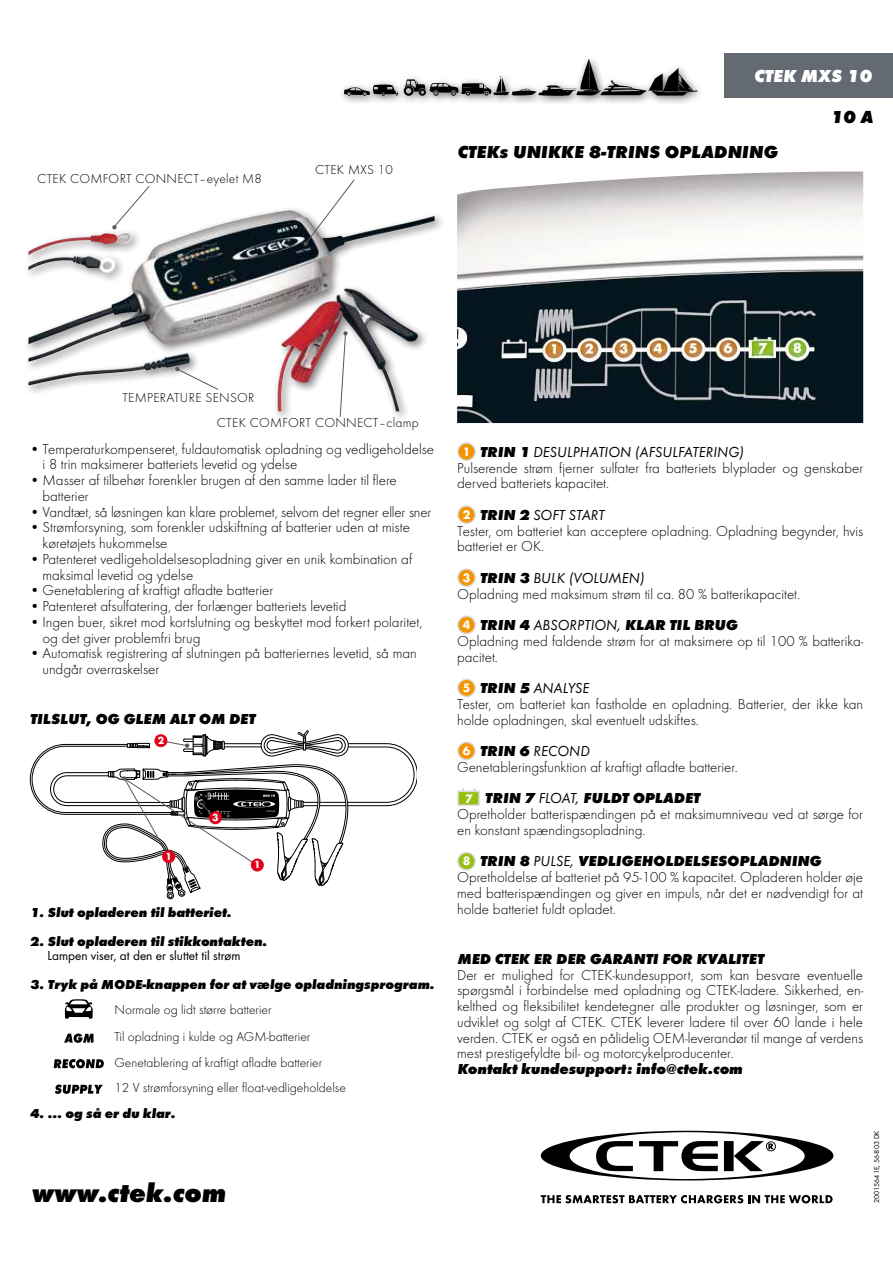
<style>
.page{position:relative;width:893px;height:1263px;background:#fff}
.page>*{position:absolute;margin:0;border:0;box-sizing:border-box;transform-origin:0 0}
.t1{font:italic 700 expanded 27px "Futura";color:#000}
.t2{font:italic 700 expanded 18px "Futura";color:#000}
.t3{font:italic 700 expanded 18px "Futura";color:#fff}
.t4{font:300 15px/15.8px "Futura";color:#000}
.t5{font:italic 700 expanded 15px "Futura";color:#000}
.t6{font:15px "Futura Boo Obl";color:#000}
.t7{font:15px "Futura Boo Obl";color:#000}
.t8{font:300 13.5px/27.2px "Futura";color:#000}
.t9{font:italic 700 expanded 13.5px "Futura";color:#000}
.t10{font:300 13.5px "Futura";letter-spacing:.02em;color:#000}
.t11{font:13.5px "Futura Boo";color:#000}
.t12{font:700 10.65px "Futura";color:#fff}
.t13{font:7.5px "Futura Boo";color:#000}
.s1{font-family:"Futura";font-weight:700;font-size:12.75px;color:#fff}
.s2{font-family:"Futura";font-weight:700;font-style:italic;font-stretch:expanded}
.s3{font-weight:700;font-size:12.75px;color:#fff}
.s4{font-weight:700;font-style:italic;font-stretch:expanded}
.s5{font-family:"Futura Boo Obl";font-weight:400}
</style>
<div class="page">
<div style="left:24px;top:205px;width:421px;height:217px;background:#000;opacity:.5"></div>
<img style="left:28px;top:210px;width:407px;height:152px">
<svg style="left:541px;top:1131px;width:292px;height:49px"></svg>
<svg style="left:541px;top:1195px;width:292px;height:8px"></svg>
<svg style="left:339px;top:331px;width:9px;height:86px"></svg>
<svg style="left:112px;top:186px;width:38px;height:44px"></svg>
<svg style="left:303px;top:179px;width:52px;height:67px"></svg>
<svg style="left:175px;top:367px;width:44px;height:23px"></svg>
<div style="left:724px;top:53px;width:169px;height:45px;background:#646a71"></div>
<img style="left:457px;top:172px;width:406px;height:251px">
<div style="left:338px;top:54px;width:369px;height:52px;background:#000;opacity:.6"></div>
<svg style="left:344px;top:85px;width:54px;height:11px"></svg>
<svg style="left:404px;top:59px;width:293px;height:37px"></svg>
<svg style="left:30px;top:730px;width:387px;height:169px"></svg>
<div style="left:162px;top:850px;width:13px;height:13px;background:#e2001a;border-radius:50%"></div>
<div style="left:251px;top:858px;width:13px;height:13px;background:#e2001a;border-radius:50%"></div>
<div style="left:154px;top:734px;width:13px;height:13px;background:#e2001a;border-radius:50%"></div>
<div style="left:209px;top:811px;width:13px;height:13px;background:#e2001a;border-radius:50%"></div>
<svg style="left:65px;top:999px;width:28px;height:20px"></svg>
<svg style="left:64px;top:1033px;width:29px;height:10px"></svg>
<svg style="left:54px;top:1059px;width:50px;height:9px"></svg>
<svg style="left:55px;top:1084px;width:48px;height:10px"></svg>
<div style="left:458px;top:443px;width:17px;height:17px;background:#f39400;border-radius:50%"></div>
<div style="left:457px;top:442px;width:19px;height:19px;border:2px solid #d9dadb;border-radius:50%"></div>
<div style="left:458px;top:506px;width:17px;height:17px;background:#f39400;border-radius:50%"></div>
<div style="left:457px;top:505px;width:19px;height:19px;border:2px solid #d9dadb;border-radius:50%"></div>
<div style="left:458px;top:569px;width:17px;height:17px;background:#f39400;border-radius:50%"></div>
<div style="left:457px;top:568px;width:19px;height:19px;border:2px solid #d9dadb;border-radius:50%"></div>
<div style="left:458px;top:616px;width:17px;height:17px;background:#f39400;border-radius:50%"></div>
<div style="left:457px;top:615px;width:19px;height:19px;border:2px solid #d9dadb;border-radius:50%"></div>
<div style="left:458px;top:679px;width:17px;height:17px;background:#f39400;border-radius:50%"></div>
<div style="left:457px;top:678px;width:19px;height:19px;border:2px solid #d9dadb;border-radius:50%"></div>
<div style="left:458px;top:742px;width:17px;height:17px;background:#f39400;border-radius:50%"></div>
<div style="left:457px;top:741px;width:19px;height:19px;border:2px solid #d9dadb;border-radius:50%"></div>
<svg style="left:457px;top:788px;width:23px;height:18px"></svg>
<div style="left:458px;top:852px;width:17px;height:18px;background:#97bf0d;border-radius:50%"></div>
<div style="left:457px;top:852px;width:19px;height:18px;border:2px solid #d9dadb;border-radius:50%"></div>
<p class="t10" style="left:37px;top:171px;width:226px">CTEK COMFORT CONNECT–eyelet M8</p>
<p class="t10" style="left:315px;top:162px;width:79px">CTEK MXS 10</p>
<p class="t3" style="left:754px;top:65px;width:119px">CTEK MXS 10</p>
<p class="t2" style="left:457px;top:141px;width:322px">CTEKs UNIKKE 8-TRINS OPLADNING</p>
<p class="t2" style="left:830px;top:106px;width:44px">10 A</p>
<p class="t10" style="left:122px;top:390px;width:134px">TEMPERATURE SENSOR</p>
<p class="t10" style="left:217px;top:415px;width:203px">CTEK COMFORT CONNECT–clamp</p>
<p class="t4" style="left:43px;top:441px;width:393px;text-indent:-13px">• Temperaturkompenseret, fuldautomatisk opladning og vedligeholdelse i 8 trin maksimerer batteriets levetid og ydelse</p>
<p class="t4" style="left:43px;top:472px;width:356px;text-indent:-13px">• Masser af tilbehør forenkler brugen af den samme lader til flere batterier</p>
<p class="t4" style="left:30px;top:504px;width:403px">• Vandtæt, så løsningen kan klare problemet, selvom det regner eller sner</p>
<p class="t4" style="left:43px;top:519px;width:369px;text-indent:-13px">• Strømforsyning, som forenkler udskiftning af batterier uden at miste køretøjets hukommelse</p>
<p class="t4" style="left:43px;top:551px;width:371px;text-indent:-13px">• Patenteret vedligeholdelsesopladning giver en unik kombination af maksimal levetid og ydelse</p>
<p class="t4" style="left:30px;top:582px;width:245px">• Genetablering af kraftigt afladte batterier</p>
<p class="t4" style="left:30px;top:598px;width:318px">• Patenteret afsulfatering, der forlænger batteriets levetid</p>
<p class="t4" style="left:43px;top:614px;width:381px;text-indent:-13px">• Ingen buer, sikret mod kortslutning og beskyttet mod forkert polaritet, og det giver problemfri brug</p>
<p class="t4" style="left:43px;top:645px;width:376px;text-indent:-13px">• Automatisk registrering af slutningen på batteriernes levetid, så man undgår overraskelser</p>
<p class="t5" style="left:30px;top:709px;width:227px">TILSLUT, OG GLEM ALT OM DET</p>
<p class="t12" style="left:158px;top:734px;width:8px">2</p>
<p class="t12" style="left:165px;top:850px;width:8px">1</p>
<p class="t12" style="left:212px;top:811px;width:8px">3</p>
<p class="t12" style="left:254px;top:858px;width:8px">1</p>
<p class="t9" style="left:30px;top:904px;width:203px">1. Slut opladeren til batteriet.</p>
<p class="t9" style="left:30px;top:933px;width:239px">2. Slut opladeren til stikkontakten.</p>
<p class="t11" style="left:47px;top:947px;width:194px">Lampen viser, at den er sluttet til strøm</p>
<p class="t9" style="left:30px;top:976px;width:406px">3. Tryk på MODE-knappen for at vælge opladningsprogram.</p>
<p class="t8" style="left:115px;top:996px;width:197px">Normale og lidt større batterier<br>Til opladning i kulde og AGM-batterier</p>
<p class="t8" style="left:115px;top:1049px;width:233px;line-height:25.5px">Genetablering af kraftigt afladte batterier<br>12 V strømforsyning eller float-vedligeholdelse</p>
<p class="t9" style="left:30px;top:1106px;width:147px">4. … og så er du klar.</p>
<h1 class="t1" style="left:31px;top:1177px;width:196px">www.ctek.com</h1>
<p class="t7" style="left:463px;top:443px;width:283px"><span class="s1">1</span> <span class="s2">TRIN 1</span> DESULPHATION (AFSULFATERING)</p>
<p class="t4" style="left:457px;top:460px;width:408px">Pulserende strøm fjerner sulfater fra batteriets blyplader og genskaber derved batteriets kapacitet.</p>
<p class="t6" style="left:463px;top:506px;width:143px"><span class="s1">2</span> <span class="s2">TRIN 2</span> SOFT START</p>
<p class="t4" style="left:457px;top:523px;width:408px">Tester, om batteriet kan acceptere opladning. Opladning begynder, hvis batteriet er OK.</p>
<p class="t6" style="left:463px;top:569px;width:183px"><span class="s1">3</span> <span class="s2">TRIN 3</span> BULK (VOLUMEN)</p>
<p class="t4" style="left:463px;top:578px;width:339px;line-height:31.5px;text-indent:-6px">Opladning med maksimum strøm til ca. 80 % batterikapacitet.<br><span class="s3">4</span> <span class="s4">TRIN 4</span> <span class="s5">ABSORPTION,</span> <span class="s4">KLAR TIL BRUG</span></p>
<p class="t4" style="left:457px;top:633px;width:408px">Opladning med faldende strøm for at maksimere op til 100 % batterika&shy;pacitet.</p>
<p class="t6" style="left:463px;top:679px;width:128px"><span class="s1">5</span> <span class="s2">TRIN 5</span> ANALYSE</p>
<p class="t4" style="left:457px;top:696px;width:408px">Tester, om batteriet kan fastholde en opladning. Batterier, der ikke kan holde opladningen, skal eventuelt udskiftes.</p>
<p class="t6" style="left:463px;top:742px;width:129px"><span class="s1">6</span> <span class="s2">TRIN 6</span> RECOND</p>
<p class="t4" style="left:465px;top:751px;width:274px;line-height:31.5px;text-indent:-8px">Genetableringsfunktion af kraftigt afladte batterier.<br><span class="s3">7</span> <span class="s4">TRIN 7</span> <span class="s5">FLOAT,</span> <span class="s4">FULDT OPLADET</span></p>
<p class="t4" style="left:457px;top:806px;width:408px">Opretholder batterispændingen på et maksimumniveau ved at sørge for en konstant spændingsopladning.</p>
<p class="t4" style="left:457px;top:854px;width:408px;text-indent:6px"><span class="s3">8</span> <span class="s4">TRIN 8</span> <span class="s5">PULSE,</span> <span class="s4">VEDLIGEHOLDELSESOPLADNING </span>Opretholdelse af batteriet på 95-100 % kapacitet. Opladeren holder øje med batterispændingen og giver en impuls, når det er nødvendigt for at holde batteriet fuldt opladet.</p>
<p class="t5" style="left:457px;top:950px;width:308px">MED CTEK ER DER GARANTI FOR KVALITET</p>
<p class="t4" style="left:457px;top:967px;width:408px;text-align:justify">Der er mulighed for CTEK-kundesupport, som kan besvare eventuelle spørgsmål i forbindelse med opladning og CTEK-ladere. Sikkerhed, en&shy;kelthed og fleksibilitet kendetegner alle produkter og løsninger, som er udviklet og solgt af CTEK. CTEK leverer ladere til over 60 lande i hele verden. CTEK er også en pålidelig OEM-leverandør til mange af verdens mest prestigefyldte bil- og motorcykelproducenter.</p>
<p class="t5" style="left:457px;top:1060px;width:287px">Kontakt kundesupport: info@ctek.com</p>
<p class="t13" style="left:872px;top:1203px;width:75px;rotate:-90deg">20015641E, 56-803 DK</p>
</div>
